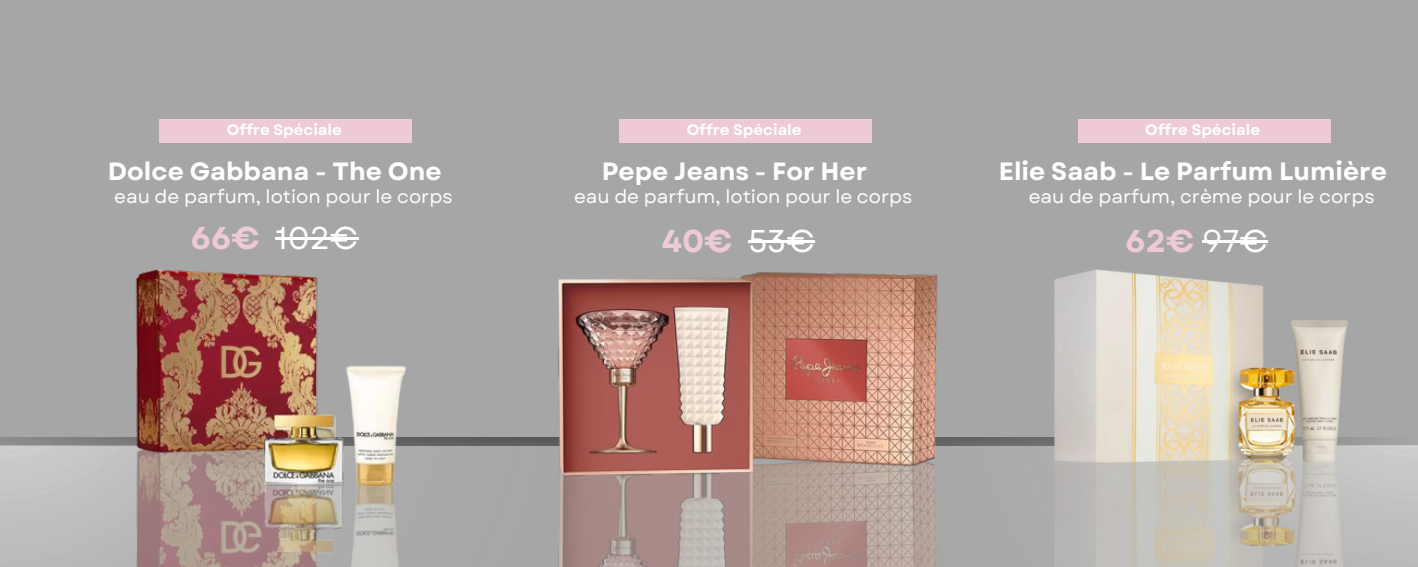
<style>
.page{position:relative;width:1418px;height:567px;background:#a6a6a6}
.page>*{position:absolute;margin:0;border:0;box-sizing:border-box;transform-origin:0 0}
.t1{font:700 31.6px "Garet";color:#eecbd4}
.t2{font:31.6px "Garet";color:#fff}
.t3{font:700 25px "Garet";color:#fff}
.t4{font:18.6px "Garet";color:#fff}
.t5{font:700 15.2px "Garet";color:#fff}
.s1{font-weight:700;color:#eecbd4}
.s2{font-weight:400;color:#fff}
.s3{font-weight:400;color:#fafaff}
</style>
<div class="page">
<img style="left:0;top:438px;width:1418px;height:129px">
<div style="left:160px;top:119px;width:252px;height:23px;background:#eecbd4"></div>
<div style="left:619px;top:119px;width:252px;height:23px;background:#eecbd4"></div>
<div style="left:1078px;top:119px;width:252px;height:23px;background:#eecbd4"></div>
<hr style="left:1202px;top:240px;width:37px;height:3px;background:#fafaff">
<hr style="left:1239px;top:240px;width:29px;height:3px;background:#fff">
<hr style="left:748px;top:240px;width:67px;height:3px;background:#fff">
<hr style="left:275px;top:238px;width:83px;height:2px;background:#fff">
<img style="left:1054px;top:269px;width:352px;height:216px">
<img style="left:995px;top:429px;width:410px;height:138px">
<img style="left:554px;top:478px;width:390px;height:89px">
<img style="left:554px;top:272px;width:390px;height:206px">
<img style="left:118px;top:498px;width:134px;height:69px">
<img style="left:252px;top:469px;width:165px;height:98px">
<img style="left:118px;top:269px;width:294px;height:229px">
<h1 class="t5" style="left:227px;top:119px;width:116px">Offre Spéciale</h1>
<p class="t5" style="left:686px;top:119px;width:116px">Offre Spéciale</p>
<h1 class="t5" style="left:1145px;top:119px;width:116px">Offre Spéciale</h1>
<h3 class="t3" style="left:108px;top:153px;width:335px">Dolce Gabbana - The One</h3>
<h3 class="t3" style="left:602px;top:153px;width:267px">Pepe Jeans - For Her</h3>
<h2 class="t3" style="left:999px;top:153px;width:389px">Elie Saab - Le Parfum Lumière</h2>
<p class="t4" style="left:114px;top:183px;width:340px">eau de parfum, lotion pour le corps</p>
<h2 class="t4" style="left:574px;top:183px;width:340px">eau de parfum, lotion pour le corps</h2>
<p class="t4" style="left:1028px;top:183px;width:347px">eau de parfum, crème pour le corps</p>
<p class="t2" style="left:191px;top:215px;width:169px"><span class="s1">66€</span> 102€</p>
<h1 class="t1" style="left:662px;top:218px;width:155px">40€ <span class="s2">53€</span></h1>
<h3 class="t1" style="left:1125px;top:218px;width:144px">62€ <span class="s3">97</span><span class="s2">€</span></h3>
</div>
